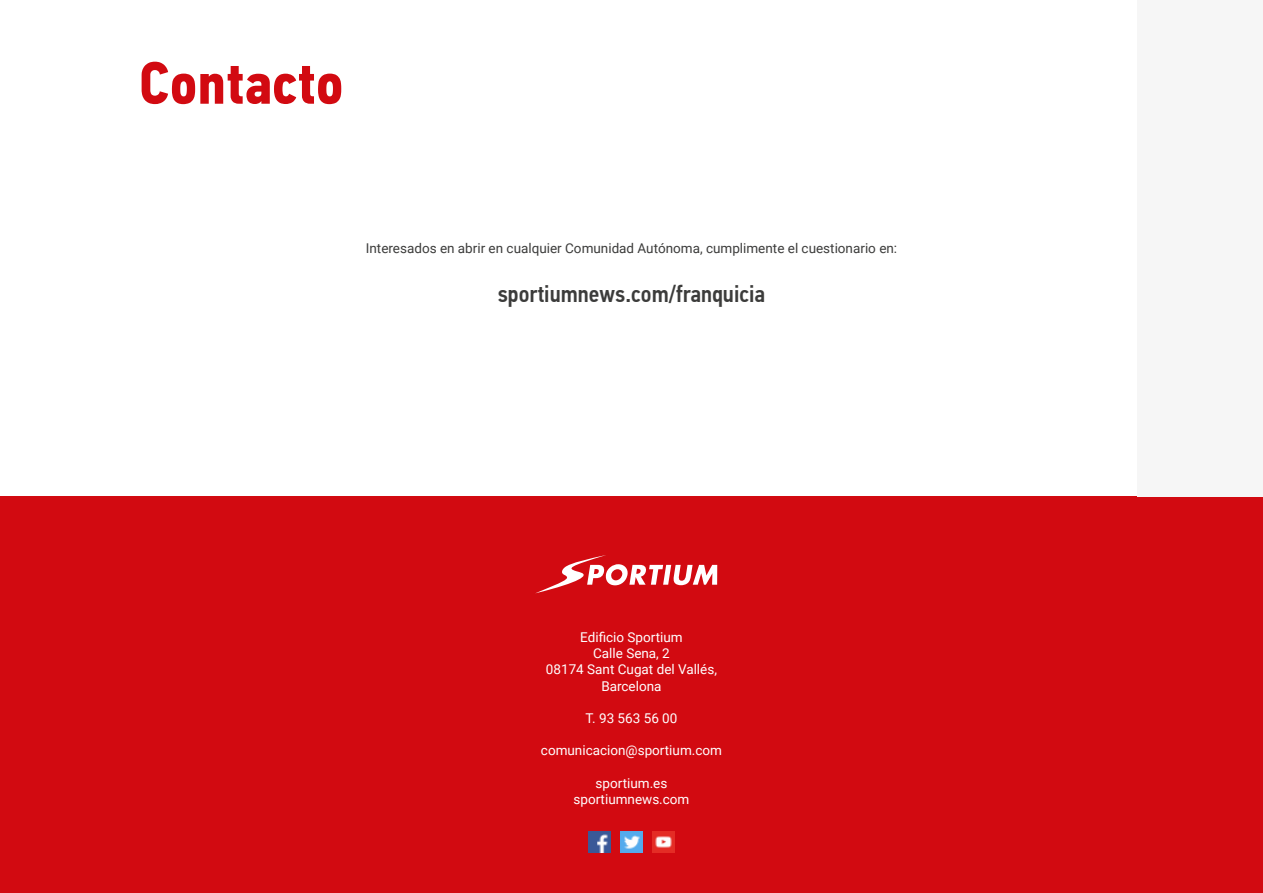
<style>
.page{position:relative;width:1263px;height:893px;background:#fff}
.page>*{position:absolute;margin:0;border:0;box-sizing:border-box;transform-origin:0 0}
.t1{font:700 60px "PF Din Text Cond Pro";color:#d20a11}
.t2{font:500 24px "PF Din Text Cond Pro";color:#3c3c3b}
.t3{font:13.5px/16.2px "Roboto";color:#fff;text-align:center}
.t4{font:13.5px "Roboto";color:#3c3c3b}
</style>
<div class="page">
<div style="left:0;top:496px;width:1263px;height:397px;background:#d20a11"></div>
<img style="left:589px;top:831px;width:21px;height:22px">
<img style="left:621px;top:831px;width:21px;height:22px">
<img style="left:653px;top:831px;width:21px;height:22px">
<svg style="left:536px;top:555px;width:181px;height:38px"></svg>
<div style="left:1138px;top:0;width:125px;height:496px;background:#f6f6f6"></div>
<h1 class="t1" style="left:139px;top:47px;width:206px">Contacto</h1>
<p class="t4" style="left:366px;top:239px;width:533px">Interesados en abrir en cualquier Comunidad Autónoma, cumplimente el cuestionario en:</p>
<h2 class="t2" style="left:498px;top:279px;width:269px">sportiumnews.com/franquicia</h2>
<p class="t3" style="left:546px;top:629px;width:173px">Edificio Sportium<br>Calle Sena, 2<br>08174 Sant Cugat del Vallés,<br>Barcelona</p>
<p class="t3" style="left:586px;top:710px;width:93px">T. 93 563 56 00</p>
<p class="t3" style="left:541px;top:742px;width:183px">comunicacion@sportium.com</p>
<p class="t3" style="left:573px;top:774px;width:117px">sportium.es sportiumnews.com</p>
</div>
